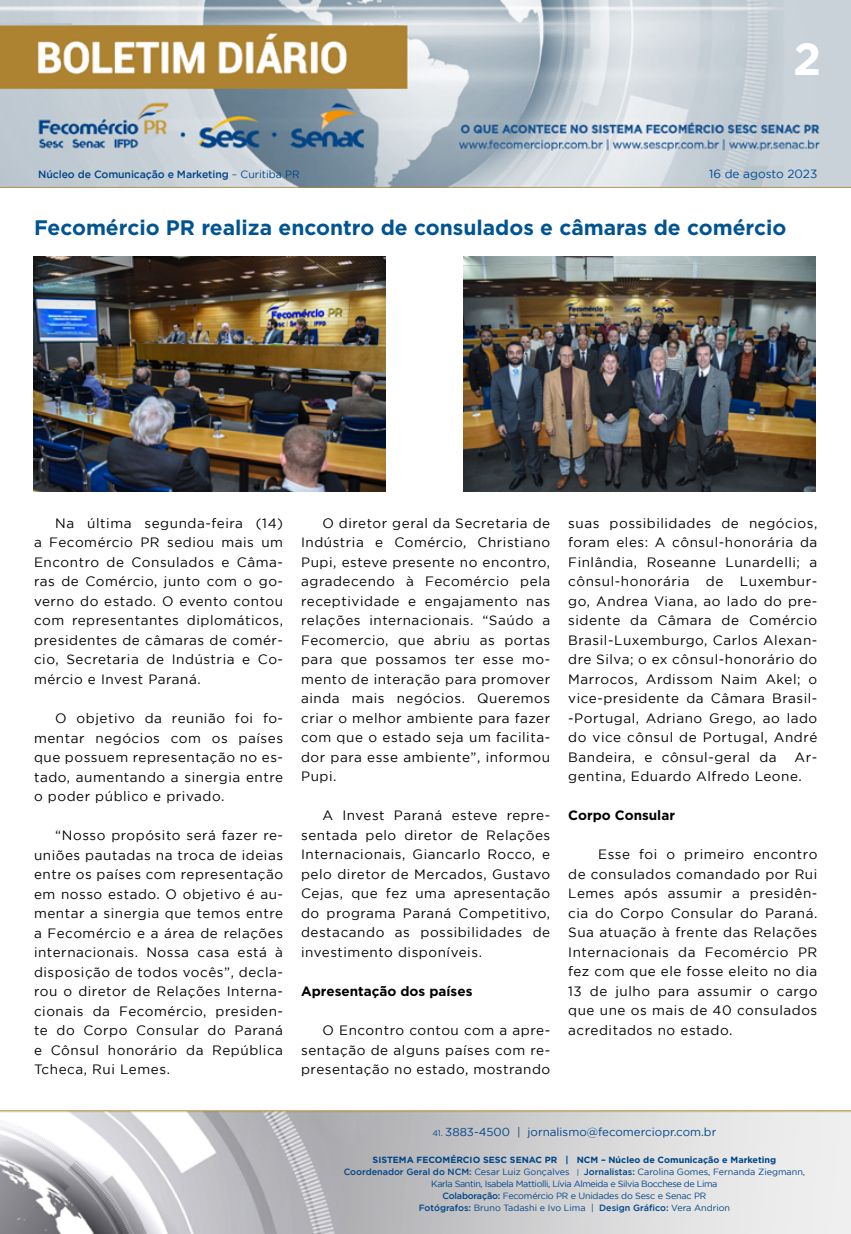
<style>
.page{position:relative;width:851px;height:1234px;background:#fff}
.page>*{position:absolute;margin:0;border:0;box-sizing:border-box;transform-origin:0 0}
.t1{font:700 45px "Gotham";color:#fff}
.t2{font:700 21px "Gotham";color:#005493}
.t3{font:13.5px/19.5px "Gotham";letter-spacing:.04em;color:#000;text-align:justify}
.t4{font:700 13.5px "Gotham";color:#000}
.t5{font:11.85px "Gotham";color:#004a93}
.t6{font:11.55px "Gotham";color:#004587}
.t7{font:500 10.5px "Gotham";letter-spacing:-.01em;color:#004587}
.t8{font:9px/12px "Gotham";letter-spacing:-.02em;color:#004587;text-align:center}
.s1{font-weight:400}
.s2{font-size:8.25px}
.s3{font-weight:700}
.s4{font-weight:500}
.s5{font-size:7.65px}
</style>
<div class="page">
<img style="left:0;top:0;width:850px;height:188px">
<img style="left:0;top:1110px;width:850px;height:123px">
<img style="left:34px;top:256px;width:351px;height:235px">
<img style="left:463px;top:256px;width:352px;height:235px">
<h1 class="t1" style="left:793px;top:33px;width:30px">2</h1>
<p class="t7" style="left:38px;top:168px;width:263px">Núcleo de Comunicação e Marketing <span class="s1">– Curitiba PR</span></p>
<p class="t5" style="left:709px;top:168px;width:110px">16 de agosto 2023</p>
<h2 class="t2" style="left:34px;top:215px;width:753px">Fecomércio PR realiza encontro de consulados e câmaras de comércio</h2>
<p class="t3" style="left:34px;top:513px;width:250px;text-indent:21px">Na última segunda-feira (14) a Fecomércio PR sediou mais um Encontro de Consulados e Câma&shy;ras de Comércio, junto com o go&shy;verno do estado. O evento contou com representantes diplomáticos, presidentes de câmaras de comér&shy;cio, Secretaria de Indústria e Co&shy;mércio e Invest Paraná.</p>
<p class="t3" style="left:34px;top:708px;width:250px;text-indent:21px">O objetivo da reunião foi fo&shy;mentar negócios com os países que possuem representação no es&shy;tado, aumentando a sinergia entre o poder público e privado.</p>
<p class="t3" style="left:34px;top:825px;width:250px;text-indent:21px">“Nosso propósito será fazer re&shy;uniões pautadas na troca de ideias entre os países com representação em nosso estado. O objetivo é au&shy;mentar a sinergia que temos entre a Fecomércio e a área de relações internacionais. Nossa casa está à disposição de todos vocês”, decla&shy;rou o diretor de Relações Interna&shy;cionais da Fecomércio, presiden&shy;te do Corpo Consular do Paraná e Cônsul honorário da República Tcheca, Rui Lemes.</p>
<p class="t3" style="left:301px;top:513px;width:250px;text-indent:21px">O diretor geral da Secretaria de Indústria e Comércio, Christiano Pupi, esteve presente no encontro, agradecendo à Fecomércio pela receptividade e engajamento nas relações internacionais. “Saúdo a Fecomercio, que abriu as portas para que possamos ter esse mo&shy;mento de interação para promover ainda mais negócios. Queremos criar o melhor ambiente para fazer com que o estado seja um facilita&shy;dor para esse ambiente”, informou Pupi.</p>
<p class="t3" style="left:301px;top:805px;width:250px;text-indent:21px">A Invest Paraná esteve repre&shy;sentada pelo diretor de Relações Internacionais, Giancarlo Rocco, e pelo diretor de Mercados, Gustavo Cejas, que fez uma apresentação do programa Paraná Competitivo, destacando as possibilidades de investimento disponíveis.</p>
<p class="t4" style="left:301px;top:983px;width:173px">Apresentação dos países</p>
<p class="t3" style="left:301px;top:1020px;width:250px;text-indent:21px">O Encontro contou com a apre&shy;sentação de alguns países com re&shy;presentação no estado, mostrando</p>
<p class="t3" style="left:568px;top:513px;width:250px">suas possibilidades de negócios, foram eles: A cônsul-honorária da Finlândia, Roseanne Lunardelli; a cônsul-honorária de Luxembur&shy;go, Andrea Viana, ao lado do pre&shy;sidente da Câmara de Comércio Brasil-Luxemburgo, Carlos Alexan&shy;dre Silva; o ex cônsul-honorário do Marrocos, Ardissom Naim Akel; o vice-presidente da Câmara Brasil--Portugal, Adriano Grego, ao lado do vice cônsul de Portugal, André Bandeira, e cônsul-geral da</p>
<p class="t3" style="left:568px;top:746px;width:250px;text-indent:226px">Ar&shy;gentina, Eduardo Alfredo Leone.</p>
<p class="t4" style="left:568px;top:807px;width:108px">Corpo Consular</p>
<p class="t3" style="left:568px;top:844px;width:250px;text-indent:30px">Esse foi o primeiro encontro de consulados comandado por Rui Lemes após assumir a presidên&shy;cia do Corpo Consular do Paraná.<br>Sua atuação à frente das Relações Internacionais da Fecomércio PR fez com que ele fosse eleito no dia 13 de julho para assumir o cargo que une os mais de 40 consulados acreditados no estado.</p>
<p class="t6" style="left:432px;top:1125px;width:285px"><span class="s2">41.</span> 3883-4500 | jornalismo@fecomerciopr.com.br</p>
<p class="t8" style="left:343px;top:1153px;width:463px"><span class="s3">SISTEMA FECOMÉRCIO SESC SENAC PR | NCM – Núcleo de Comunicação e Marketing </span><span class="s4">Coordenador Geral do NCM:</span> Cesar Luiz Gonçalves <span class="s5">|</span> <span class="s4">Jornalistas:</span> Carolina Gomes, Fernanda Ziegmann, Karla Santin, Isabela Mattiolli, Lívia Almeida e Silvia Bocchese de Lima<br><span class="s4">Colaboração:</span> Fecomércio PR e Unidades do Sesc e Senac PR<br><span class="s4">Fotógrafos:</span> Bruno Tadashi e Ivo Lima | <span class="s4">Design Gráfico:</span> Vera Andrion</p>
</div>
